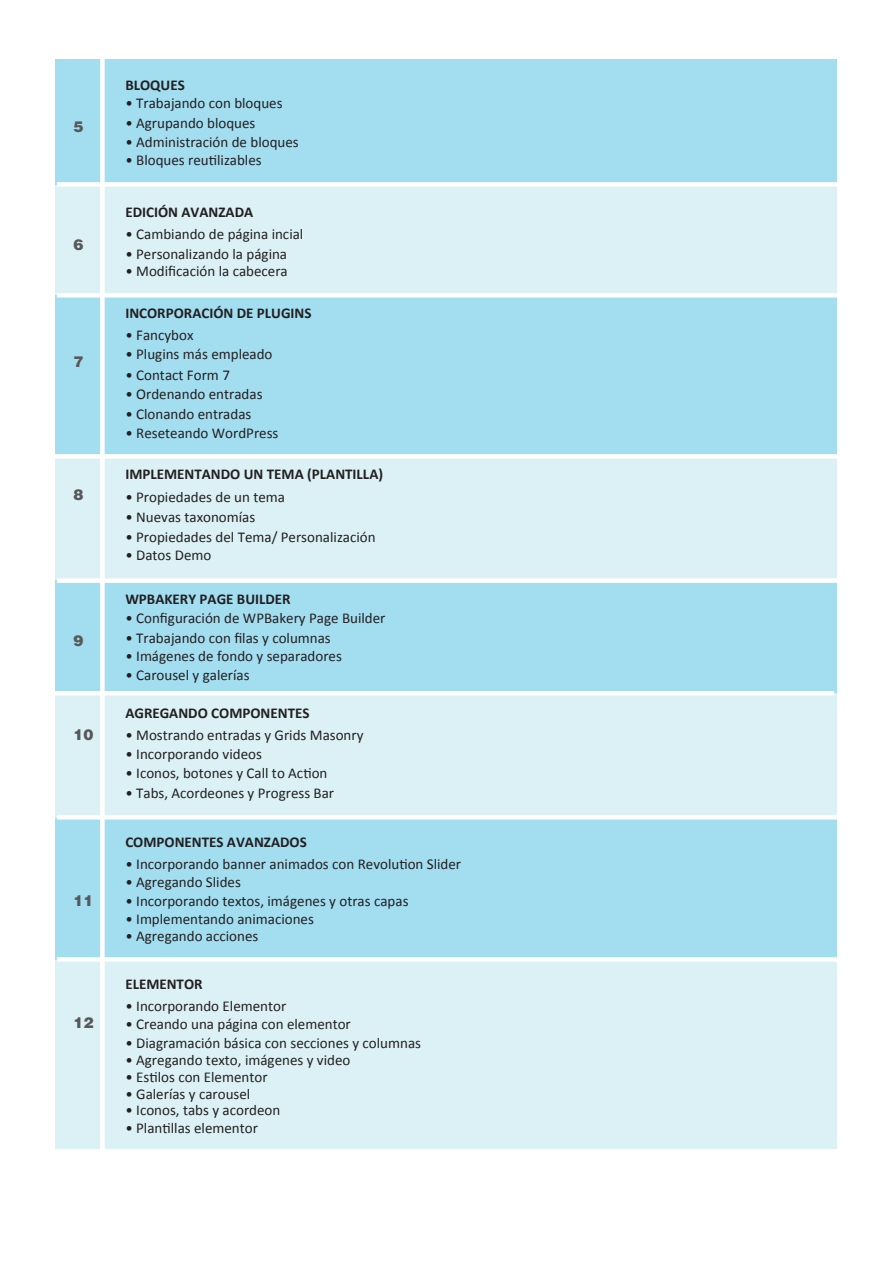
<style>
.page{position:relative;width:893px;height:1263px;background:#fff}
.page>*{position:absolute;margin:0;border:0;box-sizing:border-box;transform-origin:0 0}
.t1{font:15px "Calibri";color:#231f20}
.t2{font:700 15px "Calibri";color:#231f20}
.t3{font:900 15px "Helvetica LT Std";color:#57585a}
</style>
<div class="page">
<div style="left:56px;top:59px;width:781px;height:1089px;background:#dbf1f5"></div>
<div style="left:56px;top:59px;width:781px;height:125px;background:#a3ddf0"></div>
<div style="left:56px;top:295px;width:781px;height:161px;background:#a3ddf0"></div>
<div style="left:57px;top:182px;width:780px;height:5px;background:#fff"></div>
<div style="left:57px;top:293px;width:780px;height:5px;background:#fff"></div>
<div style="left:56px;top:581px;width:781px;height:112px;background:#a3ddf0"></div>
<div style="left:57px;top:578px;width:780px;height:5px;background:#fff"></div>
<div style="left:56px;top:817px;width:781px;height:142px;background:#a3ddf0"></div>
<hr style="left:57px;top:815px;width:780px;height:4px;background:#fff">
<div style="left:57px;top:957px;width:780px;height:5px;background:#fff"></div>
<hr style="left:54px;top:691px;width:780px;height:4px;background:#fff">
<div style="left:51px;top:454px;width:786px;height:5px;background:#fff"></div>
<div style="left:100px;top:51px;width:5px;height:1163px;background:#fff"></div>
<p class="t3" style="left:74px;top:117px;width:12px">5</p>
<p class="t3" style="left:74px;top:235px;width:12px">6</p>
<p class="t3" style="left:74px;top:352px;width:12px">7</p>
<p class="t3" style="left:74px;top:485px;width:12px">8</p>
<p class="t3" style="left:74px;top:631px;width:12px">9</p>
<p class="t3" style="left:74px;top:725px;width:22px">10</p>
<p class="t3" style="left:74px;top:890px;width:22px">11</p>
<p class="t3" style="left:74px;top:1013px;width:22px">12</p>
<p class="t2" style="left:125px;top:74px;width:61px">BLOQUES</p>
<p class="t1" style="left:125px;top:94px;width:159px">• Trabajando con bloques</p>
<p class="t1" style="left:125px;top:113px;width:132px">• Agrupando bloques</p>
<p class="t1" style="left:125px;top:132px;width:175px">• Administración de bloques</p>
<p class="t1" style="left:125px;top:151px;width:138px">• Bloques reutilizables</p>
<p class="t2" style="left:125px;top:201px;width:129px">EDICIÓN AVANZADA</p>
<p class="t1" style="left:125px;top:225px;width:180px">• Cambiando de página incial</p>
<p class="t1" style="left:125px;top:244px;width:163px">• Personalizando la página</p>
<p class="t1" style="left:125px;top:262px;width:164px">• Modificación la cabecera</p>
<p class="t2" style="left:125px;top:302px;width:188px">INCORPORACIÓN DE PLUGINS</p>
<p class="t1" style="left:125px;top:326px;width:70px">• Fancybox</p>
<p class="t1" style="left:125px;top:345px;width:149px">• Plugins más empleado</p>
<p class="t1" style="left:125px;top:365px;width:106px">• Contact Form 7</p>
<p class="t1" style="left:125px;top:384px;width:139px">• Ordenando entradas</p>
<p class="t1" style="left:125px;top:404px;width:128px">• Clonando entradas</p>
<p class="t1" style="left:125px;top:424px;width:155px">• Reseteando WordPress</p>
<p class="t2" style="left:125px;top:463px;width:259px">IMPLEMENTANDO UN TEMA (PLANTILLA)</p>
<p class="t1" style="left:125px;top:488px;width:161px">• Propiedades de un tema</p>
<p class="t1" style="left:125px;top:508px;width:131px">• Nuevas taxonomías</p>
<p class="t1" style="left:125px;top:527px;width:252px">• Propiedades del Tema/ Personalización</p>
<p class="t1" style="left:125px;top:546px;width:88px">• Datos Demo</p>
<p class="t2" style="left:125px;top:588px;width:167px">WPBAKERY PAGE BUILDER</p>
<p class="t1" style="left:125px;top:609px;width:262px">• Configuración de WPBakery Page Builder</p>
<p class="t1" style="left:125px;top:628px;width:207px">• Trabajando con filas y columnas</p>
<p class="t1" style="left:125px;top:647px;width:218px">• Imágenes de fondo y separadores</p>
<p class="t1" style="left:125px;top:666px;width:126px">• Carousel y galerías</p>
<p class="t2" style="left:125px;top:702px;width:186px">AGREGANDO COMPONENTES</p>
<p class="t1" style="left:125px;top:726px;width:240px">• Mostrando entradas y Grids Masonry</p>
<p class="t1" style="left:125px;top:745px;width:138px">• Incorporando videos</p>
<p class="t1" style="left:125px;top:764px;width:204px">• Iconos, botones y Call to Action</p>
<p class="t1" style="left:125px;top:784px;width:210px">• Tabs, Acordeones y Progress Bar</p>
<p class="t2" style="left:125px;top:831px;width:183px">COMPONENTES AVANZADOS</p>
<p class="t1" style="left:125px;top:855px;width:337px">• Incorporando banner animados con Revolution Slider</p>
<p class="t1" style="left:125px;top:872px;width:117px">• Agregando Slides</p>
<p class="t1" style="left:125px;top:891px;width:285px">• Incorporando textos, imágenes y otras capas</p>
<p class="t1" style="left:125px;top:910px;width:190px">• Implementando animaciones</p>
<p class="t1" style="left:125px;top:927px;width:135px">• Agregando acciones</p>
<p class="t2" style="left:125px;top:973px;width:79px">ELEMENTOR</p>
<p class="t1" style="left:125px;top:997px;width:162px">• Incorporando Elementor</p>
<p class="t1" style="left:125px;top:1015px;width:227px">• Creando una página con elementor</p>
<p class="t1" style="left:125px;top:1033px;width:297px">• Diagramación básica con secciones y columnas</p>
<p class="t1" style="left:125px;top:1050px;width:227px">• Agregando texto, imágenes y video</p>
<p class="t1" style="left:125px;top:1067px;width:144px">• Estilos con Elementor</p>
<p class="t1" style="left:125px;top:1085px;width:127px">• Galerías y carousel</p>
<p class="t1" style="left:125px;top:1101px;width:156px">• Iconos, tabs y acordeon</p>
<p class="t1" style="left:125px;top:1118px;width:134px">• Plantillas elementor</p>
</div>
